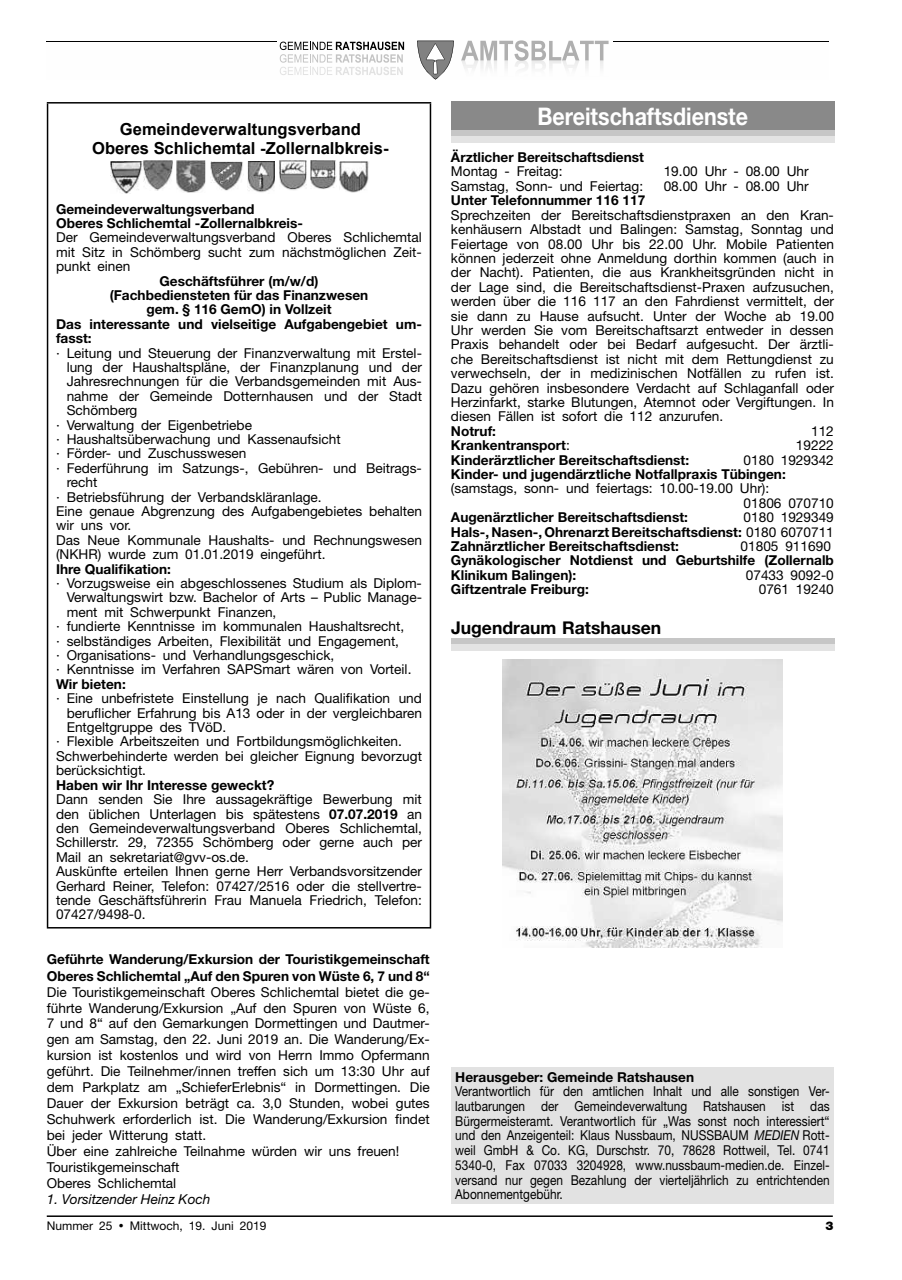
<style>
.page{position:relative;width:902px;height:1280px;background:#fff}
.page>*{position:absolute;margin:0;border:0;box-sizing:border-box;transform-origin:0 0}
.t1{font:700 24.3px "Helvetica Neue";color:#fff;scale:.88 1}
.t2{font:700 17.55px "Helvetica Neue";color:#000}
.t3{font:700 16.5px/18.9px "Arial";color:#000;text-align:center}
.t4{font:13.65px/14.4px "Helvetica Neue";color:#000}
.t5{font:700 13.65px/14.4px "Helvetica Neue";color:#000}
.t6{font:13.65px/14.7px "Helvetica Neue";color:#000;text-align:justify;scale:.87 1}
.t7{font:italic 13.65px "Helvetica Neue";color:#000}
.t8{font:12px "Helvetica Neue";color:#000}
.t9{font:900 12px "Helvetica Neue";color:#000}
.s1{font-weight:700}
.s2{font-weight:400}
.s3{font-style:italic}
</style>
<div class="page">
<hr style="left:47px;top:1215px;width:785px;height:2px;background:#000">
<hr style="left:47px;top:41px;width:230px;height:1px;background:#000">
<hr style="left:613px;top:41px;width:215px;height:1px;background:#000">
<svg style="left:461px;top:40px;width:147px;height:21px"></svg>
<svg style="left:417px;top:41px;width:36px;height:39px"></svg>
<svg style="left:280px;top:42px;width:124px;height:33px"></svg>
<hr style="left:47px;top:102px;width:384px;height:2px;background:#000">
<hr style="left:47px;top:104px;width:1px;height:823px;background:#000">
<hr style="left:429px;top:104px;width:2px;height:823px;background:#000">
<hr style="left:47px;top:927px;width:384px;height:1px;background:#000">
<svg style="left:110px;top:160px;width:259px;height:34px"></svg>
<div style="left:451px;top:101px;width:383px;height:30px;background:#898989"></div>
<div style="left:451px;top:131px;width:383px;height:6px;background:#c6c6c6"></div>
<div style="left:451px;top:137px;width:383px;height:6px;background:#e3e3e3"></div>
<div style="left:451px;top:638px;width:383px;height:6px;background:#c6c6c6"></div>
<div style="left:451px;top:644px;width:383px;height:6px;background:#e3e3e3"></div>
<img style="left:502px;top:660px;width:280px;height:288px">
<div style="left:451px;top:1067px;width:382px;height:136px;background:#e2e2e2"></div>
<p class="t3" style="left:92px;top:120px;width:298px">Gemeindeverwaltungsverband<br>Oberes Schlichemtal -Zollernalbkreis-</p>
<p class="t5" style="left:56px;top:201px;width:248px">Gemeindeverwaltungsverband<br>Oberes Schlichemtal -Zollernalbkreis-</p>
<p class="t4" style="left:56px;top:230px;width:367px;text-align:justify">Der Gemeindeverwaltungsverband Oberes Schlichemtal mit Sitz in Schömberg sucht zum nächstmöglichen Zeit&shy;punkt einen</p>
<p class="t5" style="left:159px;top:273px;width:160px">Geschäftsführer (m/w/d)</p>
<p class="t5" style="left:110px;top:288px;width:260px">(Fachbediensteten für das Finanzwesen</p>
<p class="t5" style="left:146px;top:302px;width:186px">gem. § 116 GemO) in Vollzeit</p>
<p class="t5" style="left:56px;top:316px;width:367px">Das interessante und vielseitige Aufgabengebiet um-</p>
<p class="t5" style="left:56px;top:331px;width:37px">fasst:</p>
<p class="t4" style="left:56px;top:345px;width:367px">· Leitung und Steuerung der Finanzverwaltung mit Erstel-</p>
<p class="t4" style="left:67px;top:360px;width:357px">lung der Haushaltspläne, der Finanzplanung und der</p>
<p class="t4" style="left:67px;top:374px;width:357px">Jahresrechnungen für die Verbandsgemeinden mit Aus-</p>
<p class="t4" style="left:67px;top:389px;width:357px">nahme der Gemeinde Dotternhausen und der Stadt</p>
<p class="t4" style="left:67px;top:403px;width:72px">Schömberg</p>
<p class="t4" style="left:56px;top:417px;width:197px">· Verwaltung der Eigenbetriebe</p>
<p class="t4" style="left:56px;top:432px;width:286px">· Haushaltsüberwachung und Kassenaufsicht</p>
<p class="t4" style="left:56px;top:446px;width:192px">· Förder- und Zuschusswesen</p>
<p class="t4" style="left:56px;top:461px;width:367px">· Federführung im Satzungs-, Gebühren- und Beitrags-</p>
<p class="t4" style="left:67px;top:475px;width:32px">recht</p>
<p class="t4" style="left:56px;top:489px;width:267px">· Betriebsführung der Verbandskläranlage.</p>
<p class="t4" style="left:56px;top:504px;width:367px">Eine genaue Abgrenzung des Aufgabengebietes behalten</p>
<p class="t4" style="left:56px;top:518px;width:77px">wir uns vor.</p>
<p class="t4" style="left:56px;top:533px;width:367px">Das Neue Kommunale Haushalts- und Rechnungswesen</p>
<p class="t4" style="left:56px;top:547px;width:271px">(NKHR) wurde zum 01.01.2019 eingeführt.</p>
<p class="t5" style="left:56px;top:561px;width:116px">Ihre Qualifikation:</p>
<p class="t4" style="left:56px;top:576px;width:367px">· Vorzugsweise ein abgeschlossenes Studium als Diplom-</p>
<p class="t4" style="left:67px;top:590px;width:357px">Verwaltungswirt bzw. Bachelor of Arts – Public Manage-</p>
<p class="t4" style="left:67px;top:605px;width:211px">ment mit Schwerpunkt Finanzen,</p>
<p class="t4" style="left:56px;top:619px;width:349px">· fundierte Kenntnisse im kommunalen Haushaltsrecht,</p>
<p class="t4" style="left:56px;top:633px;width:344px">· selbständiges Arbeiten, Flexibilität und Engagement,</p>
<p class="t4" style="left:56px;top:648px;width:279px">· Organisations- und Verhandlungsgeschick,</p>
<p class="t4" style="left:56px;top:662px;width:357px">· Kenntnisse im Verfahren SAPSmart wären von Vorteil.</p>
<p class="t5" style="left:56px;top:676px;width:71px">Wir bieten:</p>
<p class="t4" style="left:56px;top:691px;width:367px">· Eine unbefristete Einstellung je nach Qualifikation und</p>
<p class="t4" style="left:67px;top:705px;width:357px">beruflicher Erfahrung bis A13 oder in der vergleichbaren</p>
<p class="t4" style="left:67px;top:720px;width:161px">Entgeltgruppe des TVöD.</p>
<p class="t4" style="left:56px;top:734px;width:347px">· Flexible Arbeitszeiten und Fortbildungsmöglichkeiten.</p>
<p class="t4" style="left:56px;top:749px;width:367px">Schwerbehinderte werden bei gleicher Eignung bevorzugt</p>
<p class="t4" style="left:56px;top:763px;width:92px">berücksichtigt.</p>
<p class="t5" style="left:56px;top:777px;width:220px">Haben wir Ihr Interesse geweckt?</p>
<p class="t4" style="left:56px;top:792px;width:367px">Dann senden Sie Ihre aussagekräftige Bewerbung mit den üblichen Unterlagen bis spätestens <span class="s1">07.07.2019</span> an den Gemeindeverwaltungsverband Oberes Schlichemtal, Schillerstr. 29, 72355 Schömberg oder gerne auch per Mail an sekretariat@gvv-os.de.<br>Auskünfte erteilen Ihnen gerne Herr Verbandsvorsitzender Gerhard Reiner, Telefon: 07427/2516 oder die stellvertre&shy;tende Geschäftsführerin Frau Manuela Friedrich, Telefon:<br>07427/9498-0.</p>
<p class="t5" style="left:47px;top:951px;width:384px;line-height:16.5px">Geführte Wanderung/Exkursion der Touristikgemeinschaft<br>Oberes Schlichemtal „Auf den Spuren von Wüste 6, 7 und 8“</p>
<p class="t4" style="left:47px;top:983px;width:384px;line-height:15.9px">Die Touristikgemeinschaft Oberes Schlichemtal bietet die ge&shy;führte Wanderung/Exkursion „Auf den Spuren von Wüste 6, 7 und 8“ auf den Gemarkungen Dormettingen und Dautmer&shy;gen am Samstag, den 22. Juni 2019 an. Die Wanderung/Ex&shy;kursion ist kostenlos und wird von Herrn Immo Opfermann geführt. Die Teilnehmer/innen treffen sich um 13:30 Uhr auf dem Parkplatz am „SchieferErlebnis“ in Dormettingen. Die Dauer der Exkursion beträgt ca. 3,0 Stunden, wobei gutes Schuhwerk erforderlich ist. Die Wanderung/Exkursion findet bei jeder Witterung statt.<br>Über eine zahlreiche Teilnahme würden wir uns freuen!<br>Touristikgemeinschaft<br>Oberes Schlichemtal</p>
<p class="t7" style="left:47px;top:1190px;width:165px">1. Vorsitzender Heinz Koch</p>
<h1 class="t1" style="left:537px;top:101px;width:241px">Bereitschaftsdienste</h1>
<p class="t5" style="left:451px;top:150px;width:194px">Ärztlicher Bereitschaftsdienst</p>
<p class="t4" style="left:451px;top:164px;width:113px">Montag - Freitag:</p>
<p class="t4" style="left:663px;top:164px;width:146px">19.00 Uhr - 08.00 Uhr</p>
<p class="t4" style="left:451px;top:179px;width:194px">Samstag, Sonn- und Feiertag:</p>
<p class="t4" style="left:663px;top:179px;width:146px">08.00 Uhr - 08.00 Uhr</p>
<p class="t5" style="left:451px;top:193px;width:196px">Unter Telefonnummer 116 117</p>
<p class="t4" style="left:451px;top:207px;width:384px;text-align:justify">Sprechzeiten der Bereitschaftsdienstpraxen an den Kran&shy;kenhäusern Albstadt und Balingen: Samstag, Sonntag und Feiertage von 08.00 Uhr bis 22.00 Uhr. Mobile Patienten können jederzeit ohne Anmeldung dorthin kommen (auch in der Nacht). Patienten, die aus Krankheitsgründen nicht in der Lage sind, die Bereitschaftsdienst-Praxen aufzusuchen, werden über die 116 117 an den Fahrdienst vermittelt, der sie dann zu Hause aufsucht. Unter der Woche ab 19.00<br>Uhr werden Sie vom Bereitschaftsarzt entweder in dessen Praxis behandelt oder bei Bedarf aufgesucht. Der ärztli&shy;che Bereitschaftsdienst ist nicht mit dem Rettungdienst zu verwechseln, der in medizinischen Notfällen zu rufen ist.<br>Dazu gehören insbesondere Verdacht auf Schlaganfall oder Herzinfarkt, starke Blutungen, Atemnot oder Vergiftungen. In diesen Fällen ist sofort die 112 anzurufen.</p>
<p class="t5" style="left:451px;top:423px;width:47px">Notruf:</p>
<p class="t4" style="left:811px;top:423px;width:24px">112</p>
<p class="t5" style="left:451px;top:438px;width:120px">Krankentransport<span class="s2">:</span></p>
<p class="t4" style="left:795px;top:438px;width:39px">19222</p>
<p class="t5" style="left:451px;top:452px;width:240px">Kinderärztlicher Bereitschaftsdienst:</p>
<p class="t4" style="left:743px;top:452px;width:92px">0180 1929342</p>
<p class="t5" style="left:451px;top:467px;width:336px">Kinder- und jugendärztliche Notfallpraxis Tübingen:</p>
<p class="t4" style="left:743px;top:481px;width:92px;text-indent:-292px">(samstags, sonn- und feiertags: 10.00-19.00 Uhr):<br>01806 070710</p>
<p class="t5" style="left:451px;top:510px;width:238px">Augenärztlicher Bereitschaftsdienst:</p>
<p class="t5" style="left:451px;top:510px;width:384px;text-align:justify;text-indent:292px"><span class="s2">0180 1929349<br></span>Hals-, Nasen-, Ohrenarzt Bereitschaftsdienst: <span class="s2">0180 6070711<br></span>Zahnärztlicher Bereitschaftsdienst:</p>
<p class="t4" style="left:740px;top:539px;width:92px">01805 911690</p>
<p class="t5" style="left:451px;top:553px;width:384px">Gynäkologischer Notdienst und Geburtshilfe (Zollernalb<br>Klinikum Balingen):</p>
<p class="t4" style="left:745px;top:567px;width:90px">07433 9092-0</p>
<p class="t5" style="left:451px;top:582px;width:139px">Giftzentrale Freiburg:</p>
<p class="t4" style="left:758px;top:582px;width:77px">0761 19240</p>
<p class="t2" style="left:451px;top:616px;width:212px">Jugendraum Ratshausen</p>
<p class="t5" style="left:455px;top:1069px;width:240px">Herausgeber: Gemeinde Ratshausen</p>
<p class="t6" style="left:455px;top:1084px;width:432px">Verantwortlich für den amtlichen Inhalt und alle sonstigen Ver&shy;lautbarungen der Gemeindeverwaltung Ratshausen ist das Bürgermeisteramt. Verantwortlich für „Was sonst noch interessiert“ und den Anzeigenteil: Klaus Nussbaum, NUSSBAUM <span class="s3">MEDIEN</span> Rott&shy;weil GmbH &amp; Co. KG, Durschstr. 70, 78628 Rottweil, Tel. 0741<br>5340-0, Fax 07033 3204928, www.nussbaum-medien.de. Einzel&shy;versand nur gegen Bezahlung der vierteljährlich zu entrichtenden Abonnementgebühr.</p>
<p class="t8" style="left:47px;top:1219px;width:221px">Nummer 25 • Mittwoch, 19. Juni 2019</p>
<p class="t9" style="left:825px;top:1219px;width:10px">3</p>
</div>
